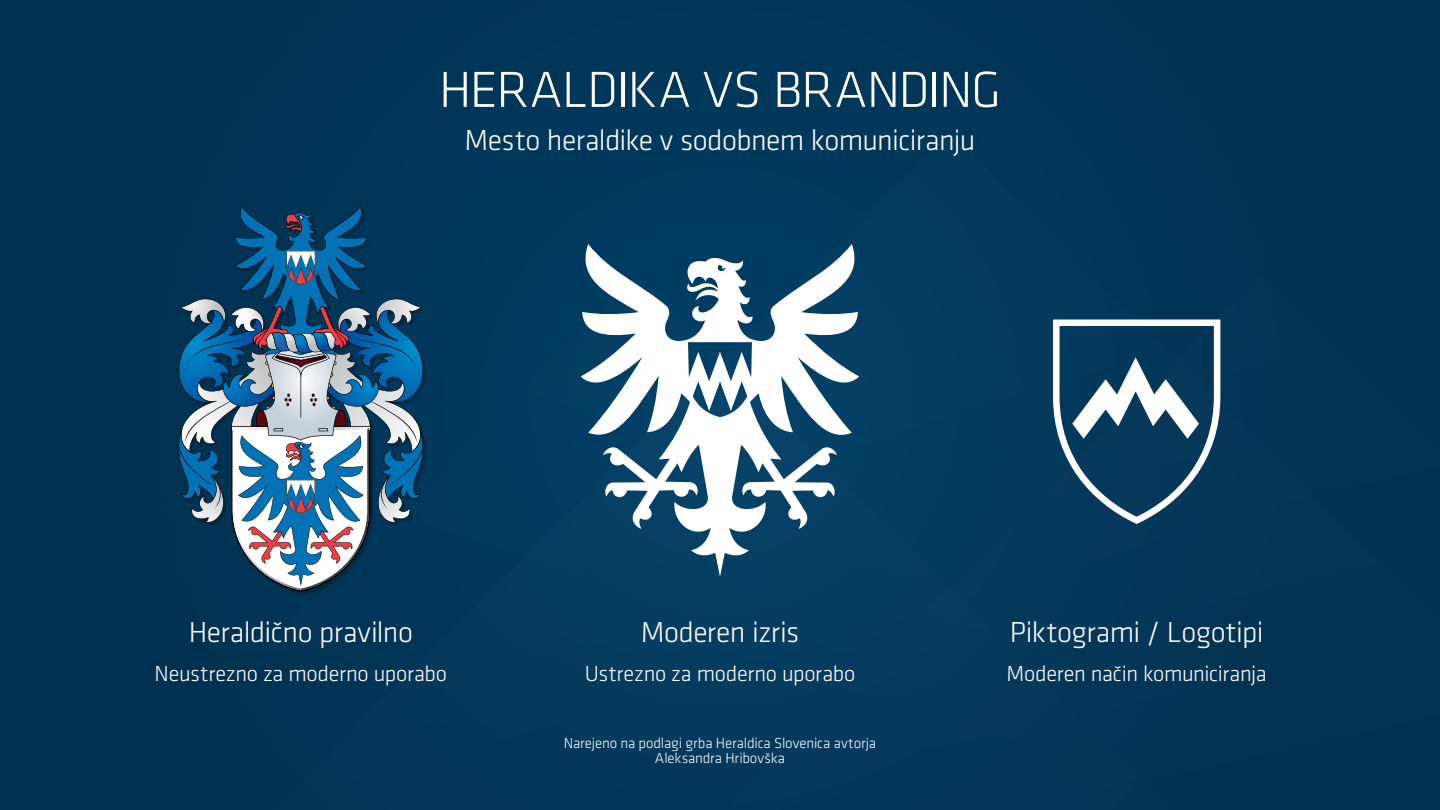
<style>
.page{position:relative;width:1440px;height:810px;background:#003150}
.page>*{position:absolute;margin:0;border:0;box-sizing:border-box;transform-origin:0 0}
.t1{font:300 52.5px "Klavika";letter-spacing:-.025em;color:#fff}
.t2{font:300 30px "Klavika";letter-spacing:-.02em;color:#fff}
.t3{font:300 22.5px "Klavika";letter-spacing:-.015em;color:#fff}
.t4{font:300 15px/15px "Klavika";letter-spacing:-.01em;color:#fff;text-align:center}
</style>
<div class="page">
<div style="left:545px;top:79px;width:351px;height:52px;background:#00385b"></div>
<div style="left:435px;top:131px;width:643px;height:143px;background:#00395d"></div>
<div style="left:431px;top:274px;width:675px;height:511px;background:#043a5e"></div>
<svg style="left:1050px;top:316px;width:171px;height:212px"></svg>
<svg style="left:576px;top:244px;width:287px;height:333px;background:#678aa1"></svg>
<svg style="left:178px;top:206px;width:257px;height:386px"></svg>
<h1 class="t1" style="left:439px;top:61px;width:564px">HERALDIKA VS BRANDING</h1>
<p class="t2" style="left:464px;top:123px;width:513px">Mesto heraldike v sodobnem komuniciranju</p>
<p class="t2" style="left:189px;top:616px;width:226px">Heraldično pravilno</p>
<p class="t3" style="left:155px;top:661px;width:294px">Neustrezno za moderno uporabo</p>
<p class="t2" style="left:641px;top:616px;width:160px">Moderen izris</p>
<p class="t3" style="left:585px;top:661px;width:272px">Ustrezno za moderno uporabo</p>
<p class="t4" style="left:564px;top:736px;width:314px">Narejeno na podlagi grba Heraldica Slovenica avtorja<br>Aleksandra Hribovška</p>
<p class="t2" style="left:1010px;top:616px;width:256px">Piktogrami / Logotipi</p>
<p class="t3" style="left:1007px;top:661px;width:262px">Moderen način komuniciranja</p>
</div>
